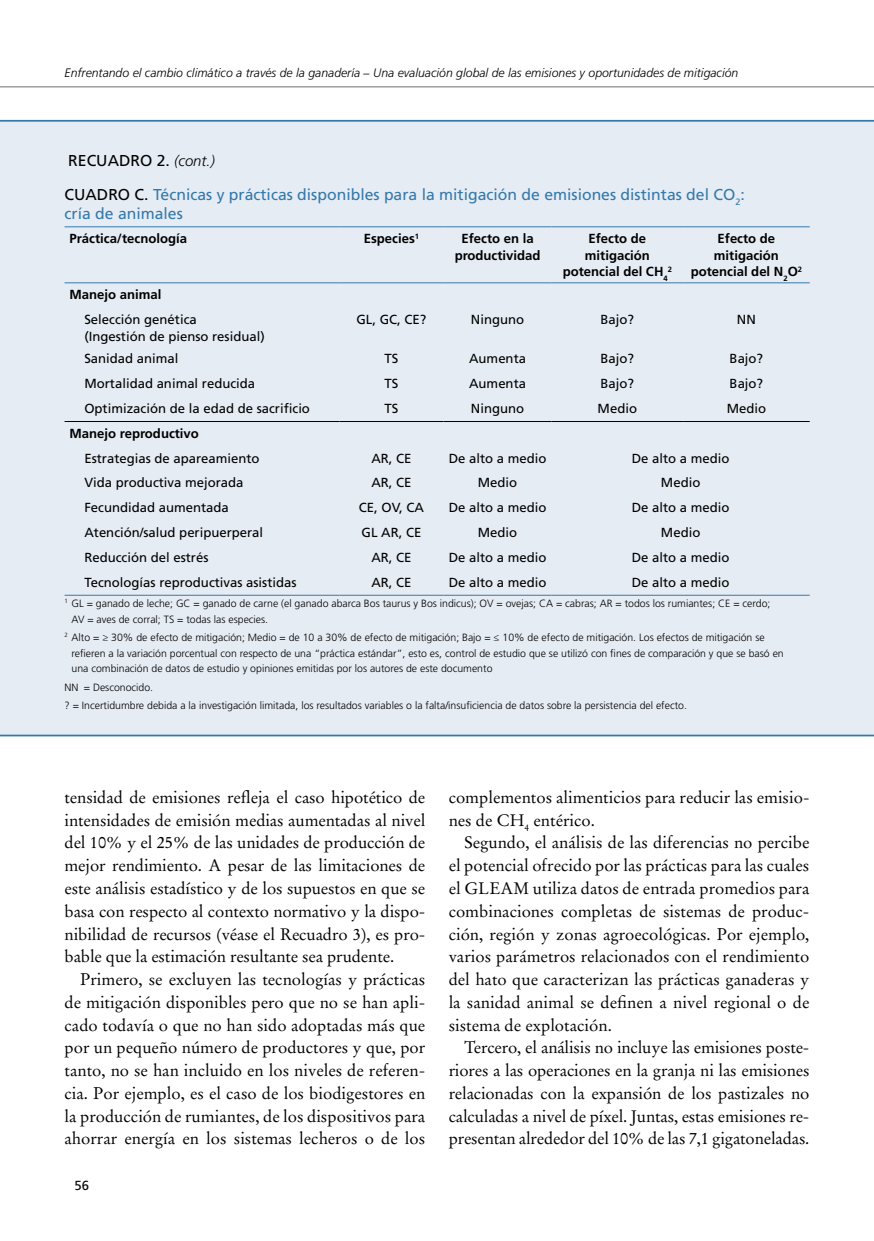
<style>
.page{position:relative;width:874px;height:1241px;background:#fff}
.page>*{position:absolute;margin:0;border:0;box-sizing:border-box;transform-origin:0 0}
.t1{font:16.62px/22.8px "Stempel Garamond LT Std";color:#000;text-align:justify}
.t2{font:15.75px/19.2px "Frutiger LT Std";color:#3479ab}
.t3{font:15.75px/34.5px "Frutiger LT Std";color:#000}
.t4{font:13.12px/16.6px "Frutiger LT Std";color:#000}
.t5{font:700 13.12px/16.6px "Frutiger LT Std";color:#000;text-align:center}
.t6{font:italic 300 12.25px "Frutiger LT Std";color:#000}
.t7{font:300 10.5px/15.8px "Frutiger LT Std";color:#000}
.t8{font:700 7.7px "Frutiger LT Std";color:#000}
.s1{font-family:"Stempel Garamond LT Std";font-weight:400}
.s2{font-weight:300;font-style:italic;font-size:14.88px}
.s3{color:#000}
</style>
<div class="page">
<hr style="left:0;top:87px;width:873px;height:1px;background:#6d6e71">
<div style="left:0;top:120px;width:873px;height:614px;background:#e6ecf4"></div>
<hr style="left:0;top:120px;width:873px;height:2px;background:#3479ab">
<hr style="left:0;top:734px;width:873px;height:2px;background:#3479ab">
<hr style="left:64px;top:421px;width:275px;height:1px;background:#000">
<hr style="left:339px;top:421px;width:104px;height:1px;background:#000">
<hr style="left:443px;top:421px;width:108px;height:1px;background:#000">
<hr style="left:551px;top:421px;width:131px;height:1px;background:#000">
<hr style="left:682px;top:421px;width:127px;height:1px;background:#000">
<hr style="left:64px;top:226px;width:275px;height:1px;background:#3479ab">
<hr style="left:339px;top:226px;width:104px;height:1px;background:#3479ab">
<hr style="left:443px;top:226px;width:108px;height:1px;background:#3479ab">
<hr style="left:551px;top:226px;width:131px;height:1px;background:#3479ab">
<hr style="left:682px;top:226px;width:127px;height:1px;background:#3479ab">
<hr style="left:64px;top:282px;width:275px;height:1px;background:#3479ab">
<hr style="left:339px;top:282px;width:104px;height:1px;background:#3479ab">
<hr style="left:443px;top:282px;width:108px;height:1px;background:#3479ab">
<hr style="left:551px;top:282px;width:131px;height:1px;background:#3479ab">
<hr style="left:682px;top:282px;width:127px;height:1px;background:#3479ab">
<hr style="left:64px;top:594px;width:275px;height:1px;background:#3479ab">
<hr style="left:339px;top:594px;width:104px;height:1px;background:#3479ab">
<hr style="left:443px;top:594px;width:108px;height:1px;background:#3479ab">
<hr style="left:551px;top:594px;width:131px;height:1px;background:#3479ab">
<hr style="left:682px;top:594px;width:127px;height:1px;background:#3479ab">
<p class="t6" style="left:64px;top:65px;width:675px">Enfrentando el cambio climático a través de la ganadería <span class="s1">–</span> Una evaluación global de las emisiones y oportunidades de mitigación</p>
<p class="t3" style="left:64px;top:143px;width:152px">RECUADRO 2. <span class="s2">(cont.)<br></span>Cuadro</p>
<p class="t2" style="left:64px;top:185px;width:681px;text-indent:70px"><span class="s3">C.</span> Técnicas y prácticas disponibles para la mitigación de emisiones distintas del CO<sub>2</sub>: cría de animales</p>
<p class="t5" style="left:69px;top:230px;width:119px">Práctica/tecnología</p>
<p class="t5" style="left:363px;top:230px;width:57px">Especies<sup>1</sup></p>
<p class="t5" style="left:454px;top:230px;width:87px">Efecto en la productividad</p>
<p class="t5" style="left:562px;top:230px;width:106px">Efecto de mitigación potencial del CH<sub>4</sub></p>
<p class="t5" style="left:690px;top:230px;width:113px">Efecto de mitigación potencial del N<sub>2</sub>O<sup>2</sup></p>
<p class="t8" style="left:667px;top:265px;width:6px">2</p>
<p class="t5" style="left:69px;top:286px;width:93px">Manejo animal</p>
<p class="t4" style="left:84px;top:311px;width:182px">Selección genética<br>(I ngestión de pienso residual)</p>
<p class="t4" style="left:356px;top:311px;width:72px">GL, GC, CE?</p>
<p class="t4" style="left:470px;top:311px;width:55px">Ninguno</p>
<p class="t4" style="left:600px;top:311px;width:35px">Bajo?</p>
<p class="t4" style="left:736px;top:311px;width:20px">NN</p>
<p class="t4" style="left:84px;top:350px;width:96px">Sanidad animal</p>
<p class="t4" style="left:384px;top:350px;width:14px">TS</p>
<p class="t4" style="left:469px;top:350px;width:58px">Aumenta</p>
<p class="t4" style="left:600px;top:350px;width:35px">Bajo?</p>
<p class="t4" style="left:729px;top:350px;width:35px">Bajo?</p>
<p class="t4" style="left:84px;top:375px;width:172px">Mortalidad animal reducida</p>
<p class="t4" style="left:384px;top:375px;width:14px">TS</p>
<p class="t4" style="left:469px;top:375px;width:58px">Aumenta</p>
<p class="t4" style="left:600px;top:375px;width:35px">Bajo?</p>
<p class="t4" style="left:729px;top:375px;width:35px">Bajo?</p>
<p class="t4" style="left:84px;top:400px;width:227px">Optimización de la edad de sacrificio</p>
<p class="t4" style="left:384px;top:400px;width:14px">TS</p>
<p class="t4" style="left:470px;top:400px;width:55px">Ninguno</p>
<p class="t4" style="left:597px;top:400px;width:41px">Medio</p>
<p class="t4" style="left:726px;top:400px;width:41px">Medio</p>
<p class="t5" style="left:69px;top:425px;width:131px">Manejo reproductivo</p>
<p class="t4" style="left:84px;top:450px;width:177px">Estrategias de apareamiento</p>
<p class="t4" style="left:371px;top:450px;width:42px">AR, CE</p>
<p class="t4" style="left:448px;top:450px;width:99px">De alto a medio</p>
<p class="t4" style="left:631px;top:450px;width:99px">De alto a medio</p>
<p class="t4" style="left:84px;top:474px;width:160px">Vida productiva mejorada</p>
<p class="t4" style="left:371px;top:474px;width:42px">AR, CE</p>
<p class="t4" style="left:477px;top:474px;width:41px">Medio</p>
<p class="t4" style="left:660px;top:474px;width:41px">Medio</p>
<p class="t4" style="left:84px;top:499px;width:146px">Fecundidad aumentada</p>
<p class="t4" style="left:358px;top:499px;width:67px">CE, OV, CA</p>
<p class="t4" style="left:448px;top:499px;width:99px">De alto a medio</p>
<p class="t4" style="left:631px;top:499px;width:99px">De alto a medio</p>
<p class="t4" style="left:84px;top:524px;width:180px">Atención/salud peripuerperal</p>
<p class="t4" style="left:361px;top:524px;width:61px">GL AR, CE</p>
<p class="t4" style="left:477px;top:524px;width:41px">Medio</p>
<p class="t4" style="left:660px;top:524px;width:41px">Medio</p>
<p class="t4" style="left:84px;top:549px;width:125px">Reducción del estrés</p>
<p class="t4" style="left:371px;top:549px;width:42px">AR, CE</p>
<p class="t4" style="left:448px;top:549px;width:99px">De alto a medio</p>
<p class="t4" style="left:631px;top:549px;width:99px">De alto a medio</p>
<p class="t4" style="left:84px;top:574px;width:213px">Tecnologías reproductivas asistidas</p>
<p class="t4" style="left:371px;top:574px;width:42px">AR, CE</p>
<p class="t4" style="left:448px;top:574px;width:99px">De alto a medio</p>
<p class="t4" style="left:631px;top:574px;width:99px">De alto a medio</p>
<p class="t7" style="left:71px;top:595px;width:700px;text-indent:-7px"><sup>1</sup> GL = ganado de leche; GC = ganado de carne (el ganado abarca Bos taurus y Bos indicus); OV = ovejas; CA = cabras; AR = todos los rumiantes; CE = cerdo;<br>AV = aves de corral; TS = todas las especies.</p>
<p class="t7" style="left:71px;top:629px;width:713px;text-indent:-7px"><sup>2</sup> Alto = ≥ 30% de efecto de mitigación; Medio = de 10 a 30% de efecto de mitigación; Bajo = ≤ 10% de efecto de mitigación. Los efectos de mitigación se refieren a la variación porcentual con respecto de una “práctica estándar”, esto es, control de estudio que se utilizó con fines de comparación y que se basó en una combinación de datos de estudio y opiniones emitidas por los autores de este documento</p>
<p class="t7" style="left:64px;top:678px;width:623px;line-height:18.2px">NN = Desconocido.<br>? = Incertidumbre debida a la investigación limitada, los resultados variables o la falta/insuficiencia de datos sobre la persistencia del efecto.</p>
<p class="t1" style="left:64px;top:785px;width:362px">tensidad de emisiones refleja el caso hipotético de intensidades de emisión medias aumentadas al nivel del 10% y el 25% de las unidades de producción de mejor rendimiento. A pesar de las limitaciones de este análisis estadístico y de los supuestos en que se basa con respecto al contexto normativo y la dispo&shy;nibilidad de recursos (véase el Recuadro 3), es pro&shy;bable que la estimación resultante sea prudente.</p>
<p class="t1" style="left:64px;top:967px;width:362px;text-indent:16px">Primero, se excluyen las tecnologías y prácticas de mitigación disponibles pero que no se han apli&shy;cado todavía o que no han sido adoptadas más que por un pequeño número de productores y que, por tanto, no se han incluido en los niveles de referen&shy;cia. Por ejemplo, es el caso de los biodigestores en la producción de rumiantes, de los dispositivos para ahorrar energía en los sistemas lecheros o de los</p>
<p class="t4" style="left:74px;top:1176px;width:16px">56</p>
<p class="t1" style="left:448px;top:785px;width:362px">complementos alimenticios para reducir las emisio&shy;nes de CH<sub>4</sub> entérico.</p>
<p class="t1" style="left:448px;top:831px;width:362px;text-indent:16px">Segundo, el análisis de las diferencias no percibe el potencial ofrecido por las prácticas para las cuales el GLEAM utiliza datos de entrada promedios para combinaciones completas de sistemas de produc&shy;ción, región y zonas agroecológicas. Por ejemplo, varios parámetros relacionados con el rendimiento del hato que caracterizan las prácticas ganaderas y la sanidad animal se definen a nivel regional o de sistema de explotación.</p>
<p class="t1" style="left:448px;top:1036px;width:362px;text-indent:16px">Tercero, el análisis no incluye las emisiones poste&shy;riores a las operaciones en la granja ni las emisiones relacionadas con la expansión de los pastizales no calculadas a nivel de píxel. Juntas, estas emisiones re&shy;presentan alrededor del 10% de las 7,1 gigatoneladas.</p>
</div>
